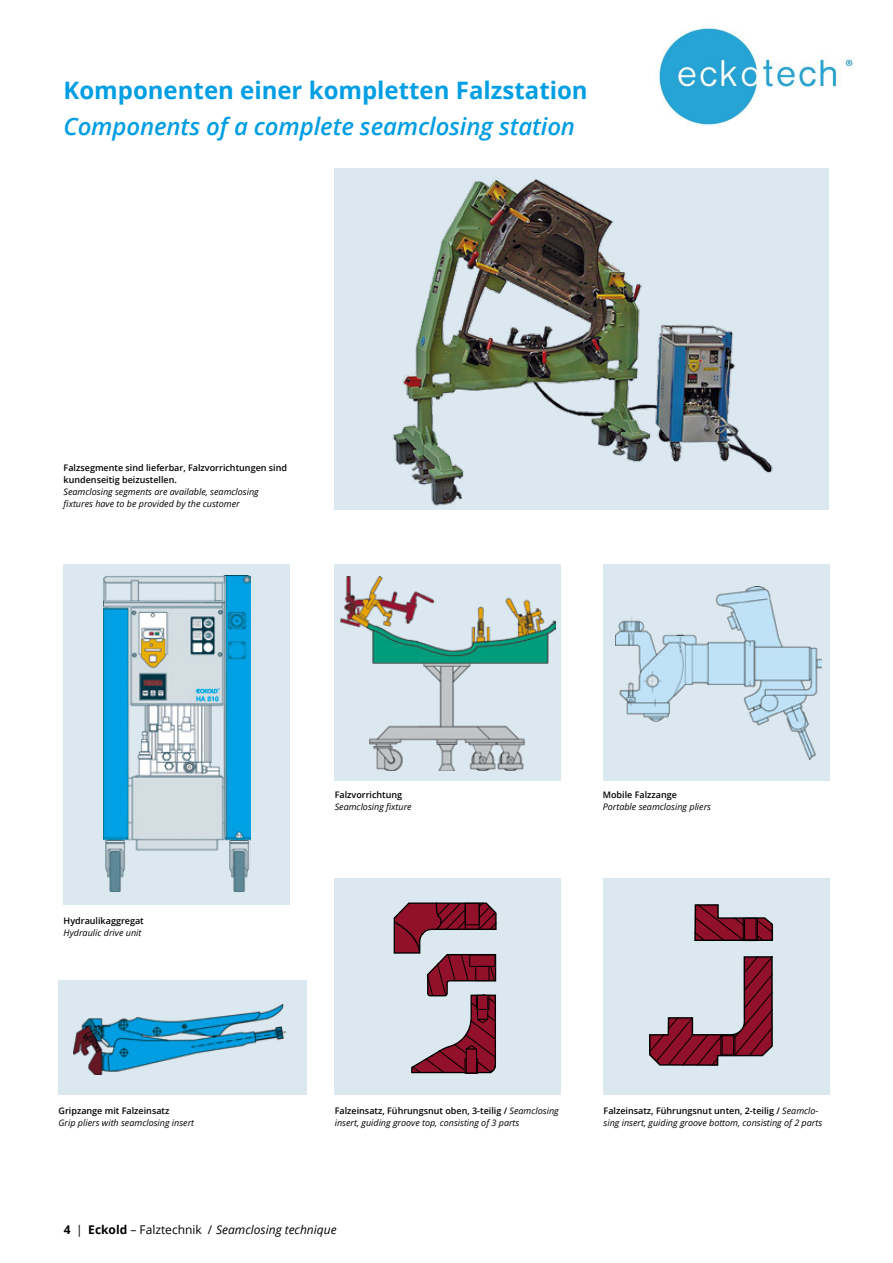
<style>
.page{position:relative;width:893px;height:1263px;background:#fff}
.page>*{position:absolute;margin:0;border:0;box-sizing:border-box;transform-origin:0 0}
.t1{font:italic 600 24px "Open Sans";letter-spacing:-.005em;color:#009ee3}
.t2{font:700 24px "Open Sans";color:#009ee3}
.t3{font:italic 12px "Open Sans";color:#000}
.t4{font:italic 9px/12px "Open Sans";color:#000}
.t5{font:600 9px/12px "Open Sans";color:#000}
.s1{font-weight:600;font-style:normal}
.s2{font-weight:700;font-style:normal}
.s3{font-style:normal}
</style>
<div class="page">
<div style="left:335px;top:564px;width:226px;height:217px;background:#dce8ef"></div>
<img style="left:340px;top:576px;width:216px;height:194px">
<div style="left:603px;top:564px;width:226px;height:217px;background:#dce8ef"></div>
<img style="left:615px;top:587px;width:207px;height:172px">
<div style="left:63px;top:564px;width:227px;height:340px;background:#dce8ef"></div>
<img style="left:104px;top:576px;width:146px;height:315px">
<div style="left:59px;top:980px;width:248px;height:114px;background:#dce8ef"></div>
<img style="left:74px;top:1003px;width:213px;height:71px">
<div style="left:604px;top:878px;width:226px;height:217px;background:#dce8ef"></div>
<svg style="left:649px;top:904px;width:124px;height:162px"></svg>
<div style="left:335px;top:878px;width:226px;height:217px;background:#dce8ef"></div>
<svg style="left:394px;top:902px;width:103px;height:171px"></svg>
<div style="left:335px;top:168px;width:494px;height:342px;background:#dce8ef"></div>
<img style="left:393px;top:178px;width:380px;height:328px">
<img style="left:658px;top:27px;width:196px;height:98px">
<h1 class="t2" style="left:63px;top:74px;width:526px">Komponenten einer kompletten Falzstation</h1>
<h1 class="t1" style="left:63px;top:110px;width:513px">Components of a complete seamclosing station</h1>
<p class="t5" style="left:64px;top:461px;width:225px">Falzsegmente sind lieferbar, Falzvorrichtungen sind kundenseitig beizustellen.</p>
<p class="t4" style="left:64px;top:485px;width:197px">Seamclosing segments are available, seamclosing fixtures have to be provided by the customer</p>
<p class="t5" style="left:64px;top:914px;width:82px">Hydraulikaggregat</p>
<p class="t4" style="left:64px;top:926px;width:79px">Hydraulic drive unit</p>
<p class="t5" style="left:59px;top:1105px;width:112px">Gripzange mit Falzeinsatz</p>
<p class="t4" style="left:59px;top:1117px;width:137px">Grip pliers with seamclosing insert</p>
<p class="t5" style="left:335px;top:788px;width:69px">Falzvorrichtung</p>
<p class="t4" style="left:335px;top:800px;width:78px">Seamclosing fixture</p>
<p class="t5" style="left:603px;top:788px;width:76px">Mobile Falzzange</p>
<p class="t4" style="left:603px;top:800px;width:110px">Portable seamclosing pliers</p>
<p class="t4" style="left:335px;top:1105px;width:225px"><span class="s1">Falzeinsatz, Führungsnut oben, 3-teilig /</span> Seamclosing insert, guiding groove top, consisting of 3 parts</p>
<p class="t4" style="left:604px;top:1105px;width:220px"><span class="s1">Falzeinsatz, Führungsnut unten, 2-teilig /</span> Seamclo&shy;sing insert, guiding groove bottom, consisting of 2 parts</p>
<h2 class="t3" style="left:64px;top:1221px;width:274px"><span class="s2">4</span> <span class="s3">|</span> <span class="s2">Eckold</span> <span class="s3">– Falztechnik /</span> Seamclosing technique</h2>
</div>
